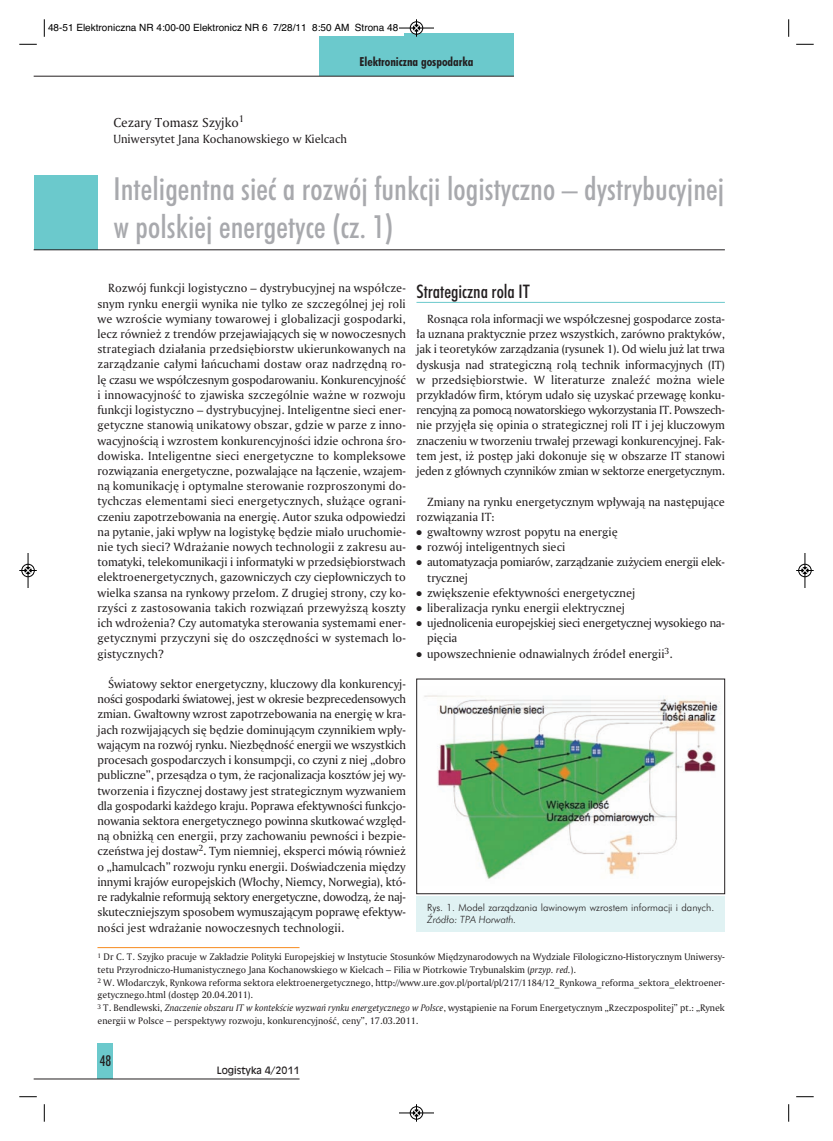
<style>
.page{position:relative;width:833px;height:1141px;background:#fff}
.page>*{position:absolute;margin:0;border:0;box-sizing:border-box;transform-origin:0 0}
.t1{font:31.88px/38.2px "Futura Md Cn EU";letter-spacing:.005em;color:#a8a9ad}
.t2{font:18.75px "Futura Md Cn EU";color:#231f20}
.t3{font:15px "Futura Md Cn EU";color:#231f20}
.t4{font:13.75px "Amerigo EU";color:#231f20}
.t5{font:12.5px/15.2px "Amerigo EU";color:#231f20;text-align:justify}
.t6{font:12.5px/15.2px "Amerigo EU";letter-spacing:-.025em;color:#231f20}
.t7{font:12.5px/15.2px "Amerigo EU";letter-spacing:-.02em;color:#231f20}
.t8{font:12.5px "Futura Bd Cn EU";color:#231f20}
.t9{font:10px/12.8px "Amerigo EU";color:#231f20}
.t10{font:10px "Helvetica";color:#000}
.t11{font:10px "Futura Lt EU";color:#231f20}
.t12{font:italic 10px "Futura Lt EU";color:#231f20}
.t13{font:10px "Incised 901 EU";color:#231f20}
.s1{font-style:italic}
</style>
<div class="page">
<div style="left:34px;top:175px;width:63px;height:75px;background:#6bc9cc"></div>
<div style="left:97px;top:1044px;width:16px;height:35px;background:#6bc9cc"></div>
<div style="left:319px;top:34px;width:195px;height:42px;background:#6bc9cc"></div>
<hr style="left:416px;top:302px;width:309px;height:1px;background:#6bc9cc">
<hr style="left:34px;top:76px;width:480px;height:1px;background:#231f20">
<hr style="left:34px;top:249px;width:691px;height:1px;background:#231f20">
<hr style="left:34px;top:1079px;width:265px;height:1px;background:#231f20">
<hr style="left:97px;top:947px;width:202px;height:1px;background:#f68b1f">
<div style="left:416px;top:896px;width:309px;height:36px;background:#e0f2f3"></div>
<img style="left:424px;top:695px;width:296px;height:184px">
<div style="left:416px;top:679px;width:309px;height:215px;border:1px solid #231f20"></div>
<div style="left:43px;top:18px;width:360px;height:18px;background:#fff"></div>
<svg style="left:44px;top:19px;width:1px;height:18px"></svg>
<svg style="left:19px;top:44px;width:18px;height:1px"></svg>
<svg style="left:788px;top:19px;width:1px;height:18px"></svg>
<svg style="left:796px;top:44px;width:17px;height:1px"></svg>
<svg style="left:44px;top:1104px;width:1px;height:18px"></svg>
<svg style="left:19px;top:1096px;width:18px;height:1px"></svg>
<svg style="left:788px;top:1104px;width:1px;height:18px"></svg>
<svg style="left:796px;top:1096px;width:17px;height:1px"></svg>
<div style="left:410px;top:21px;width:13px;height:14px;border:1px solid #fff;border-radius:50%"></div>
<hr style="left:399px;top:28px;width:35px;height:1px;background:#000">
<div style="left:410px;top:22px;width:13px;height:12px;border:1px solid #000;border-radius:50%"></div>
<svg style="left:413px;top:19px;width:7px;height:18px"></svg>
<div style="left:410px;top:1106px;width:13px;height:14px;border:1px solid #fff;border-radius:50%"></div>
<hr style="left:399px;top:1113px;width:35px;height:1px;background:#000">
<div style="left:410px;top:1106px;width:13px;height:13px;border:1px solid #000;border-radius:50%"></div>
<svg style="left:413px;top:1104px;width:7px;height:18px"></svg>
<div style="left:21px;top:564px;width:14px;height:13px;border:1px solid #fff;border-radius:50%"></div>
<hr style="left:28px;top:553px;width:1px;height:35px;background:#000">
<div style="left:22px;top:564px;width:12px;height:13px;border:1px solid #000;border-radius:50%"></div>
<svg style="left:19px;top:567px;width:18px;height:7px"></svg>
<hr style="left:804px;top:553px;width:1px;height:35px;background:#000">
<div style="left:798px;top:564px;width:13px;height:13px;border:1px solid #000;border-radius:50%"></div>
<svg style="left:796px;top:567px;width:17px;height:7px"></svg>
<p class="t10" style="left:48px;top:23px;width:352px">48-51 Elektroniczna NR 4:00-00 Elektronicz NR 6 7/28/11 8:50 AM Strona 48</p>
<p class="t8" style="left:359px;top:57px;width:115px">Elektroniczna gospodarka</p>
<p class="t4" style="left:113px;top:117px;width:132px">Ce za ry To masz Szyj ko<sup>1</sup></p>
<p class="t5" style="left:113px;top:132px;width:235px">Uni wer sy tet Ja na Ko cha now skie go w Kiel cach</p>
<h1 class="t1" style="left:113px;top:171px;width:612px">In te li gent na sieć a roz wój funk cji lo gi stycz no – dys try bu cyj nej w pol skiej ener ge ty ce (cz. 1)</h1>
<p class="t5" style="left:97px;top:282px;width:310px;text-indent:11px">Roz wój funk cji lo gi stycz no – dys try bu cyj nej na współ cze - snym ryn ku ener gii wy ni ka nie tyl ko ze szcze gól nej jej ro li we wzro ście wy mia ny to wa ro wej i glo ba li za cji go spo dar ki, lecz rów nież z tren dów prze ja wia ją cych się w no wo cze snych stra te giach dzia ła nia przed się biorstw ukie run ko wa nych na za rzą dza nie ca ły mi łań cu cha mi do staw oraz nad rzęd ną ro - lę cza su we współ cze snym go spo da ro wa niu. Kon ku ren cyj ność i in no wa cyj ność to zja wi ska szcze gól nie waż ne w roz wo ju funk cji lo gi stycz no – dys try bu cyj nej. In te li gent ne sie ci ener - ge tycz ne sta no wią uni ka to wy ob szar, gdzie w pa rze z in no - wa cyj no ścią i wzro stem kon ku ren cyj no ści idzie ochro na śro - do wi ska. In te li gent ne sie ci ener ge tycz ne to kom plek so we roz wią za nia ener ge tycz ne, po zwa la ją ce na łą cze nie, wza jem - ną ko mu ni ka cję i opty mal ne ste ro wa nie roz pro szo ny mi do - tych czas ele men ta mi sie ci ener ge tycz nych, słu żą ce ogra ni - cze niu za po trze bo wa nia na ener gię. Au tor szu ka od po wie dzi na py ta nie, ja ki wpływ na lo gi sty kę bę dzie mia ło uru cho mie - nie tych sie ci? Wdra ża nie no wych tech no lo gii z za kre su au - to ma ty ki, te le ko mu ni ka cji i in for ma ty ki w przed się bior stwach elek tro ener ge tycz nych, ga zow ni czych czy cie płow ni czych to wiel ka szan sa na ryn ko wy prze łom. Z dru giej stro ny, czy ko - rzy ści z za sto so wa nia ta kich roz wią zań prze wyż szą kosz ty ich wdro że nia? Czy au to ma ty ka ste ro wa nia sys te ma mi ener - ge tycz ny mi przy czy ni się do oszczęd no ści w sys te mach lo - gi stycz nych?</p>
<p class="t5" style="left:97px;top:677px;width:310px;text-indent:11px">Świa to wy sek tor ener ge tycz ny, klu czo wy dla kon ku ren cyj - no ści go spo dar ki świa to wej, jest w okre sie bez pre ce den so wych zmian. Gwał tow ny wzrost za po trze bo wa nia na ener gię w kra - jach roz wi ja ją cych się bę dzie do mi nu ją cym czyn ni kiem wpły - wa ją cym na roz wój ryn ku. Nie zbęd ność ener gii we wszyst kich pro ce sach go spo dar czych i kon sump cji, co czy ni z niej „do bro pu blicz ne”, prze są dza o tym, że ra cjo na li za cja kosz tów jej wy - two rze nia i fi zycz nej do sta wy jest stra te gicz nym wy zwa niem dla go spo dar ki każ de go kra ju. Po pra wa efek tyw no ści funk cjo - no wa nia sek to ra ener ge tycz ne go po win na skut ko wać względ - ną ob niż ką cen ener gii, przy za cho wa niu pew no ści i bez pie - czeń stwa jej do sta w<sup>2</sup>. Tym nie mniej, eks per ci mó wią rów nież o „ha mul cach” roz wo ju ryn ku ener gii. Do świad cze nia mię dzy in ny mi kra jów eu ro pej skich (Wło chy, Niem cy, Nor we gia), któ - re ra dy kal nie re for mu ją sek to ry ener ge tycz ne, do wo dzą, że naj - sku tecz niej szym spo so bem wy mu sza ją cym po pra wę efek tyw - no ści jest wdra ża nie no wo cze snych tech no lo gii.</p>
<h2 class="t2" style="left:416px;top:283px;width:115px">Stra te gicz na ro la IT</h2>
<p class="t5" style="left:416px;top:312px;width:310px;text-indent:11px">Ro sną ca ro la in for ma cji we współ cze snej go spo dar ce zo sta - ła uzna na prak tycz nie przez wszyst kich, za rów no prak ty ków, jak i teo re ty ków za rzą dza nia (ry su nek 1). Od wie lu już lat trwa dys ku sja nad stra te gicz ną ro lą tech nik in for ma cyj nych (IT) w przed się bior stwie. W li te ra tu rze zna leźć moż na wie le przy kła dów firm, któ rym uda ło się uzy skać prze wa gę kon ku - ren cyj ną za po mo cą no wa tor skie go wy ko rzy sta nia IT. Po wszech - nie przy ję ła się opi nia o stra te gicz nej ro li IT i jej klu czo wym zna cze niu w two rze niu trwa łej prze wa gi kon ku ren cyj nej. Fak - tem jest, iż po stęp ja ki do ko nu je się w ob sza rze IT sta no wi je den z głów nych czyn ni ków zmian w sek to rze ener ge tycz nym.</p>
<p class="t5" style="left:416px;top:495px;width:310px;text-indent:11px">Zmia ny na ryn ku ener ge tycz nym wpły wa ją na na stę pu ją ce roz wią za nia IT:</p>
<p class="t5" style="left:416px;top:525px;width:203px">● gwał tow ny wzrost po py tu na ener gię</p>
<p class="t5" style="left:416px;top:540px;width:150px">● roz wój in te li gent nych sie ci</p>
<p class="t6" style="left:427px;top:556px;width:299px;text-indent:-11px">● au to ma ty za cja po mia rów, za rzą dza nie zu ży ciem ener gii elek - trycz nej</p>
<p class="t5" style="left:416px;top:586px;width:220px">● zwięk sze nie efek tyw no ści ener ge tycz nej</p>
<p class="t5" style="left:416px;top:601px;width:210px">● li be ra li za cja ryn ku ener gii elek trycz nej</p>
<p class="t7" style="left:427px;top:616px;width:299px;text-indent:-11px">● ujed no li ce nia eu ro pej skiej sie ci ener ge tycz nej wy so kie go na - pię cia</p>
<p class="t5" style="left:416px;top:647px;width:258px">● upo wszech nie nie od na wial nych źró deł ener gii<sup>3</sup>.</p>
<p class="t11" style="left:427px;top:903px;width:289px">Rys. 1. Mo del za rzą dza nia la wi no wym wzro stem in for ma cji i da nych.</p>
<p class="t12" style="left:427px;top:913px;width:91px">Źró dło: TPA Hor wath.</p>
<p class="t9" style="left:97px;top:951px;width:629px"><sup>1</sup> Dr C. T. Szyj ko pra cu je w Za kła dzie Po li ty ki Eu ro pej skiej w In sty tu cie Sto sun ków Mię dzy na ro do wych na Wy dzia le Fi lo lo gicz no -Hi sto rycz nym Uni wer sy - te tu Przy rod ni czo -Hu ma ni stycz ne go Ja na Ko cha now skie go w Kiel cach – Fi lia w Piotr ko wie Try bu nal skim (<span class="s1">przyp. red.</span>).<br><sup>2</sup> W. Wło dar czyk, Ryn ko wa re for ma sek to ra elek tro ener ge tycz ne go, http://www.ure.gov.pl/por tal/pl/217/1184/12_Ryn ko wa_re for ma_sek to ra_elek tro ener - ge tycz ne go.html (do stęp 20.04.2011).<br><sup>3</sup> T. Ben dlew ski, <span class="s1">Zna cze nie ob sza ru IT w kon tek ście wy zwań ryn ku ener ge tycz ne go w Pol sce</span>, wy stą pie nie na Fo rum Ener ge tycz nym „Rzecz po spo li tej” pt.: „Ry nek ener gii w Pol sce – per spek ty wy roz wo ju, kon ku ren cyj ność, ce ny”, 17.03.2011.</p>
<p class="t3" style="left:100px;top:1054px;width:13px">48</p>
<p class="t13" style="left:217px;top:1064px;width:84px">Logistyka 4/2011</p>
</div>
